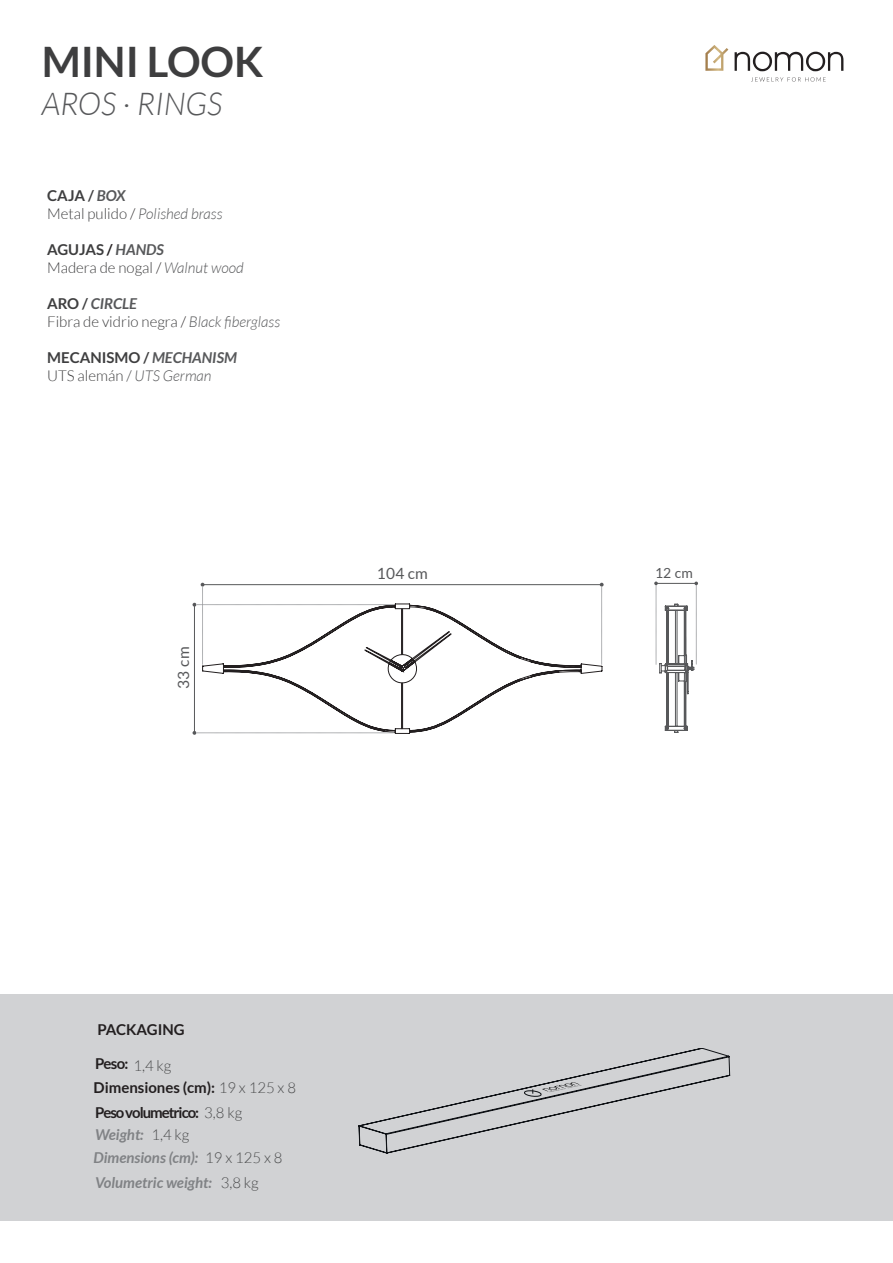
<style>
.page{position:relative;width:893px;height:1263px;background:#fff}
.page>*{position:absolute;margin:0;border:0;box-sizing:border-box;transform-origin:0 0}
.t1{font:700 42px "Lato";color:#3e3e3f}
.t2{font:italic 300 31.5px "Lato";color:#57585a}
.t3{font:15.45px "Lato";letter-spacing:.01em;color:#57585a}
.t4{font:300 15px/18px "Lato";color:#3e3e3f}
.t5{font:italic 700 15px/23.2px "Lato";color:#808285}
.t6{font:700 15px/23.2px "Lato";color:#231f20}
.t7{font:700 15px/18px "Lato";color:#3e3e3f}
.t8{font:italic 300 15px/18px "Lato";color:#57585a}
.t9{font:300 15px/24.8px "Lato";color:#4b4c4d;text-align:center}
.t10{font:700 15px "Lato";letter-spacing:-.07em;color:#231f20}
.t11{font:13.95px "Lato";color:#57585a}
.s1{font-weight:700;font-style:normal;color:#3e3e3f}
.s2{font-weight:700}
.s3{font-style:normal;color:#3e3e3f}
.s4{font-style:normal;color:#231f20}
.s5{font-weight:700;color:#231f20}
.s6{font-weight:700;font-style:italic;color:#57585a}
.s7{color:#231f20}
.s8{font-style:italic;color:#57585a}
.s9{font-weight:300}
.s10{font-weight:300;font-style:italic;color:#57585a}
.s11{font-weight:300;color:#4b4c4d}
</style>
<div class="page">
<div style="left:0;top:994px;width:893px;height:226px;background:#d1d2d4"></div>
<svg style="left:735px;top:52px;width:108px;height:19px"></svg>
<svg style="left:751px;top:77px;width:75px;height:5px"></svg>
<svg style="left:705px;top:45px;width:23px;height:26px"></svg>
<svg style="left:358px;top:1048px;width:372px;height:106px"></svg>
<svg style="left:654px;top:581px;width:44px;height:152px"></svg>
<svg style="left:293px;top:617px;width:310px;height:117px"></svg>
<hr style="left:203px;top:584px;width:399px;height:1px;background:#57585a">
<hr style="left:194px;top:605px;width:1px;height:128px;background:#57585a">
<hr style="left:401px;top:683px;width:1px;height:46px;background:#231f20">
<hr style="left:402px;top:683px;width:1px;height:46px;background:#231f20">
<svg style="left:600px;top:583px;width:4px;height:81px"></svg>
<svg style="left:193px;top:583px;width:259px;height:102px"></svg>
<svg style="left:193px;top:731px;width:200px;height:4px"></svg>
<h1 class="t1" style="left:42px;top:38px;width:223px">MINI LOOK</h1>
<h2 class="t2" style="left:42px;top:87px;width:182px">AROS · RINGS</h2>
<p class="t8" style="left:47px;top:187px;width:177px"><span class="s1">CAJA /</span> <span class="s2">BOX<br></span><span class="s3">Metal pulido</span> <span class="s4">/</span> Polished brass</p>
<p class="t4" style="left:47px;top:240px;width:198px"><span class="s2">AGUJAS</span> <span class="s5">/</span> <span class="s6">HANDS<br></span>Madera de nogal <span class="s7">/</span> <span class="s8">Walnut wood</span></p>
<p class="t4" style="left:47px;top:294px;width:234px"><span class="s2">ARO /</span> <span class="s6">CIRCLE<br></span>Fibra de vidrio negra <span class="s7">/</span> <span class="s8">Black fiberglass</span></p>
<p class="t7" style="left:47px;top:348px;width:191px">MECANISMO / <span class="s8">MECHANISM<br></span><span class="s9">UTS alemán /</span> <span class="s10">UTS German</span></p>
<p class="t3" style="left:175px;top:688px;width:43px;rotate:-90deg">33 cm</p>
<p class="t3" style="left:377px;top:565px;width:52px">104 cm</p>
<p class="t11" style="left:655px;top:565px;width:39px">12 cm</p>
<p class="t6" style="left:98px;top:1017px;width:89px">PACKAGING</p>
<p class="t6" style="left:94px;top:1052px;width:204px">Peso:<br>Dimensiones (cm): <span class="s11">19 x 125 x 8</span></p>
<p class="t10" style="left:95px;top:1103px;width:149px">Peso volumetrico: <span class="s11">3,8 kg</span></p>
<p class="t9" style="left:133px;top:1053px;width:40px">1,4 kg</p>
<p class="t5" style="left:94px;top:1123px;width:106px">Weight:<br>Dimensions (cm):</p>
<p class="t5" style="left:95px;top:1171px;width:118px">Volumetric weight:</p>
<p class="t9" style="left:151px;top:1122px;width:40px">1,4 kg</p>
<p class="t9" style="left:205px;top:1145px;width:79px">19 x 125 x 8<br>3,8 kg</p>
</div>
